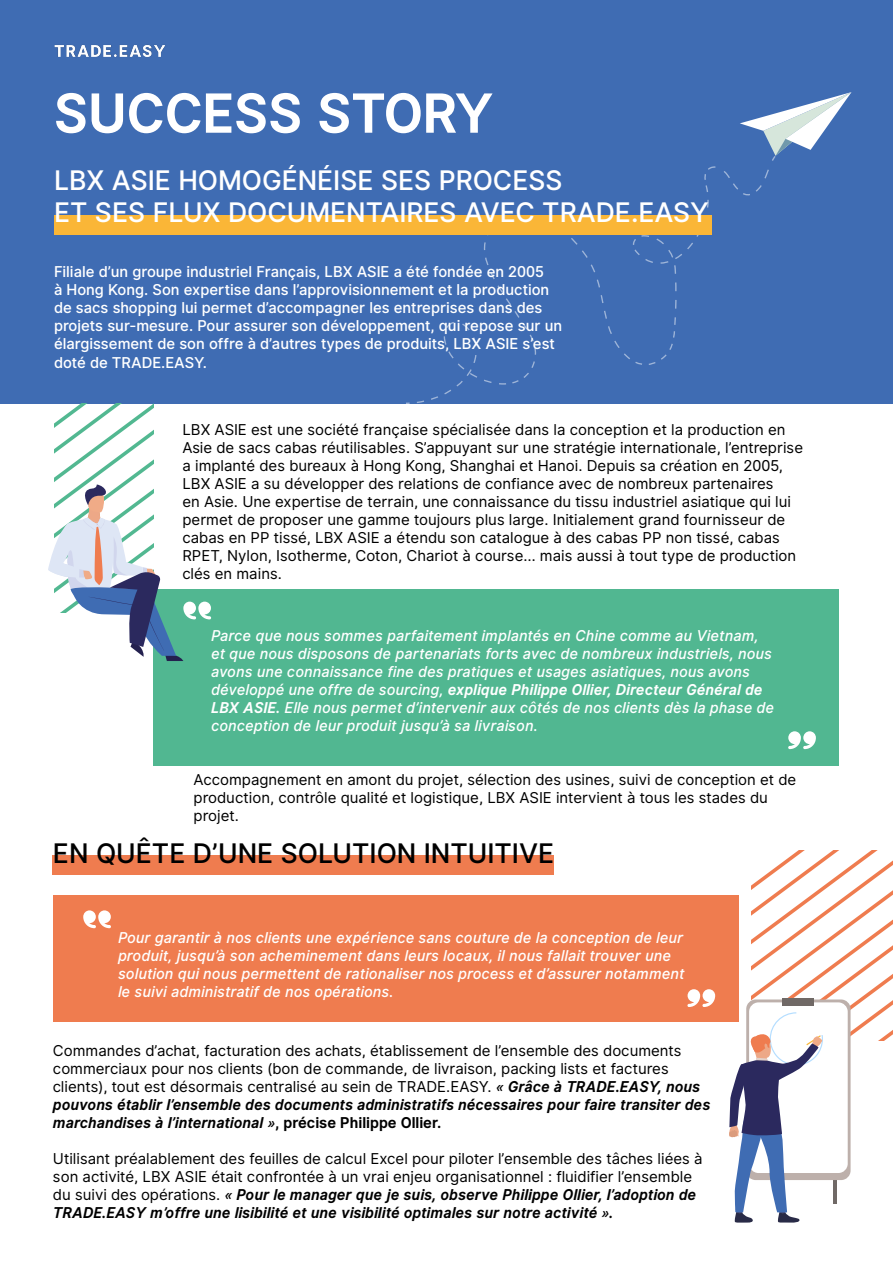
<style>
.page{position:relative;width:893px;height:1263px;background:#fff}
.page>*{position:absolute;margin:0;border:0;box-sizing:border-box;transform-origin:0 0}
.t1{font:700 54px "Inter UI";letter-spacing:-.01em;color:#fff}
.t2{font:500 27px/32.4px "Inter UI";color:#fff}
.t3{font:500 27px "Inter UI";color:#000}
.t4{font:15px/18px "Inter UI";color:#000}
.t5{font:italic 500 15px/18px "Inter UI";color:#fff}
.t6{font:500 15px/18px "Inter UI";color:#fff}
.s1{font-weight:700}
.s2{font-weight:700;font-style:italic}
</style>
<div class="page">
<div style="left:0;top:0;width:893px;height:404px;background:#3f6cb3"></div>
<img style="left:54px;top:44px;width:112px;height:13px">
<div style="left:153px;top:589px;width:686px;height:176px;background:#51b791"></div>
<svg style="left:788px;top:731px;width:28px;height:18px"></svg>
<div style="left:53px;top:855px;width:501px;height:19px;background:#ef7c4f"></div>
<div style="left:53px;top:895px;width:686px;height:127px;background:#ef7c4f"></div>
<svg style="left:687px;top:989px;width:28px;height:18px"></svg>
<svg style="left:83px;top:910px;width:28px;height:18px"></svg>
<svg style="left:405px;top:156px;width:371px;height:248px"></svg>
<svg style="left:740px;top:92px;width:111px;height:64px"></svg>
<div style="left:54px;top:216px;width:657px;height:19px;background:#fab637"></div>
<svg style="left:729px;top:851px;width:164px;height:372px"></svg>
<svg style="left:48px;top:404px;width:163px;height:257px"></svg>
<h1 class="t1" style="left:54px;top:77px;width:441px">SUCCESS STORY</h1>
<h2 class="t2" style="left:54px;top:164px;width:656px">LBX ASIE HOMOGÉNÉISE SES PROCESS<br>ET SES FLUX DOCUMENTAIRES AVEC TRADE.EASY</h2>
<p class="t6" style="left:54px;top:263px;width:510px">Filiale d’un groupe industriel Français, LBX ASIE a été fondée en 2005<br>à Hong Kong. Son expertise dans l’approvisionnement et la production de sacs shopping lui permet d’accompagner les entreprises dans des projets sur-mesure. Pour assurer son développement, qui repose sur un élargissement de son offre à d’autres types de produits, LBX ASIE s’est doté de TRADE.EASY.</p>
<p class="t4" style="left:182px;top:421px;width:622px">LBX ASIE est une société française spécialisée dans la conception et la production en Asie de sacs cabas réutilisables. S’appuyant sur une stratégie internationale, l’entreprise a implanté des bureaux à Hong Kong, Shanghai et Hanoi. Depuis sa création en 2005, LBX ASIE a su développer des relations de confiance avec de nombreux partenaires<br>en Asie. Une expertise de terrain, une connaissance du tissu industriel asiatique qui lui permet de proposer une gamme toujours plus large. Initialement grand fournisseur de cabas en PP tissé, LBX ASIE a étendu son catalogue à des cabas PP non tissé, cabas RPET, Nylon, Isotherme, Coton, Chariot à course… mais aussi à tout type de production clés en mains.</p>
<p class="t5" style="left:211px;top:627px;width:565px">Parce que nous sommes parfaitement implantés en Chine comme au Vietnam, et que nous disposons de partenariats forts avec de nombreux industriels, nous avons une connaissance fine des pratiques et usages asiatiques, nous avons développé une offre de sourcing, <span class="s1">explique Philippe Ollier, Directeur Général de LBX ASIE.</span> Elle nous permet d’intervenir aux côtés de nos clients dès la phase de conception de leur produit jusqu’à sa livraison.</p>
<p class="t4" style="left:194px;top:771px;width:604px">Accompagnement en amont du projet, sélection des usines, suivi de conception et de production, contrôle qualité et logistique, LBX ASIE intervient à tous les stades du projet.</p>
<h2 class="t3" style="left:53px;top:834px;width:503px">EN QUÊTE D’UNE SOLUTION INTUITIVE</h2>
<p class="t5" style="left:118px;top:928px;width:568px">Pour garantir à nos clients une expérience sans couture de la conception de leur produit, jusqu’à son acheminement dans leurs locaux, il nous fallait trouver une solution qui nous permettent de rationaliser nos process et d’assurer notamment le suivi administratif de nos opérations.</p>
<p class="t4" style="left:53px;top:1042px;width:659px">Commandes d’achat, facturation des achats, établissement de l’ensemble des documents commerciaux pour nos clients (bon de commande, de livraison, packing lists et factures clients), tout est désormais centralisé au sein de TRADE.EASY. <span class="s2">« Grâce à TRADE.EASY, nous pouvons établir l’ensemble des documents administratifs nécessaires pour faire transiter des marchandises à l’international »</span><span class="s1">, précise Philippe Ollier.</span></p>
<p class="t4" style="left:53px;top:1150px;width:651px">Utilisant préalablement des feuilles de calcul Excel pour piloter l’ensemble des tâches liées à son activité, LBX ASIE était confrontée à un vrai enjeu organisationnel : fluidifier l’ensemble du suivi des opérations. <span class="s2">« Pour le manager que je suis, observe Philippe Ollier, l’adoption de TRADE.EASY m’offre une lisibilité et une visibilité optimales sur notre activité ».</span></p>
</div>
